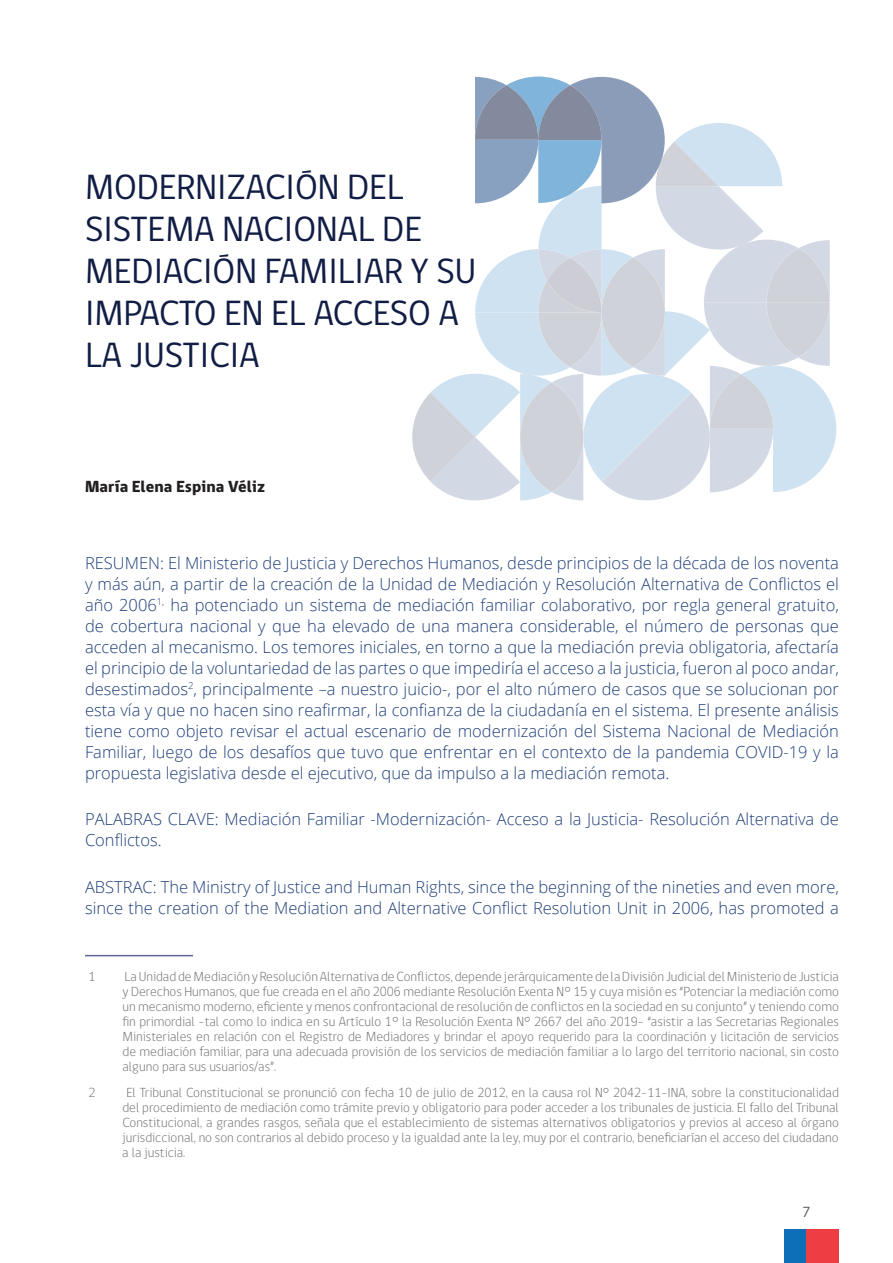
<style>
.page{position:relative;width:893px;height:1263px;background:#fff}
.page>*{position:absolute;margin:0;border:0;box-sizing:border-box;transform-origin:0 0}
.t1{font:36px/42px "gob CL";color:#111d44}
.t2{font:300 16.5px/21px "Open Sans";color:#1f3f79}
.t3{font:800 16.5px "gob CL";letter-spacing:.005em;color:#231f20}
.t4{font:15px "gob CL";color:#57585a}
.t5{font:300 13.5px/15px "gob CL";color:#6c6d70;text-align:justify}
</style>
<div class="page">
<div style="left:784px;top:1229px;width:23px;height:34px;background:#0c6fb8"></div>
<div style="left:807px;top:1229px;width:32px;height:34px;background:#ee3d43"></div>
<hr style="left:85px;top:955px;width:108px;height:1px;background:#5e6694">
<svg style="left:412px;top:77px;width:424px;height:424px"></svg>
<h1 class="t1" style="left:85px;top:167px;width:393px">MODERNIZACIÓN DEL<br>SISTEMA NACIONAL DE<br>MEDIACIÓN FAMILIAR Y SU<br>IMPACTO EN EL ACCESO A<br>LA JUSTICIA</h1>
<p class="t3" style="left:85px;top:475px;width:182px">María Elena Espina Véliz</p>
<p class="t2" style="left:85px;top:552px;width:755px;text-align:justify">RESUMEN: El Ministerio de Justicia y Derechos Humanos, desde principios de la década de los noventa y más aún, a partir de la creación de la Unidad de Mediación y Resolución Alternativa de Conflictos el año 2006<sup>1,</sup> ha potenciado un sistema de mediación familiar colaborativo, por regla general gratuito, de cobertura nacional y que ha elevado de una manera considerable, el número de personas que acceden al mecanismo. Los temores iniciales, en torno a que la mediación previa obligatoria, afectaría el principio de la voluntariedad de las partes o que impediría el acceso a la justicia, fueron al poco andar, desestimados<sup>2</sup>, principalmente –a nuestro juicio-, por el alto número de casos que se solucionan por esta vía y que no hacen sino reafirmar, la confianza de la ciudadanía en el sistema. El presente análisis tiene como objeto revisar el actual escenario de modernización del Sistema Nacional de Mediación Familiar, luego de los desafíos que tuvo que enfrentar en el contexto de la pandemia COVID-19 y la propuesta legislativa desde el ejecutivo, que da impulso a la mediación remota.</p>
<p class="t2" style="left:85px;top:808px;width:755px">PALABRAS CLAVE: Mediación Familiar -Modernización- Acceso a la Justicia- Resolución Alternativa de<br>Conflictos.</p>
<p class="t2" style="left:85px;top:876px;width:755px">ABSTRAC: The Ministry of Justice and Human Rights, since the beginning of the nineties and even more, since the creation of the Mediation and Alternative Conflict Resolution Unit in 2006, has promoted a</p>
<p class="t5" style="left:89px;top:969px;width:9px">1</p>
<p class="t5" style="left:122px;top:969px;width:718px">LaUnidad deMediación y Resolución Alternativa deConflictos, depende jerárquicamente de laDivisión Judicial delMinisterio de Justicia y Derechos Humanos, que fue creada en el año 2006 mediante Resolución Exenta N° 15 y cuya misión es “Potenciar la mediación como un mecanismo moderno, eficiente y menos confrontacional de resolución de conflictos en la sociedad en su conjunto” y teniendo como fin primordial –tal como lo indica en su Artículo 1° la Resolución Exenta N° 2667 del año 2019- “asistir a las Secretarias Regionales Ministeriales en relación con el Registro de Mediadores y brindar el apoyo requerido para la coordinación y licitación de servicios de mediación familiar, para una adecuada provisión de los servicios de mediación familiar a lo largo del territorio nacional, sin costo alguno para sus usuarios/as”.</p>
<p class="t5" style="left:89px;top:1085px;width:9px">2</p>
<p class="t5" style="left:122px;top:1085px;width:718px">El Tribunal Constitucional se pronunció con fecha 10 de julio de 2012, en la causa rol N° 2042-11-INA, sobre la constitucionalidad del procedimiento de mediación como trámite previo y obligatorio para poder acceder a los tribunales de justicia. El fallo del Tribunal Constitucional, a grandes rasgos, señala que el establecimiento de sistemas alternativos obligatorios y previos al acceso al órgano jurisdiccional, no son contrarios al debido proceso y la igualdad ante la ley, muy por el contrario, beneficiarían el acceso del ciudadano a la justicia.</p>
<p class="t4" style="left:803px;top:1201px;width:10px">7</p>
</div>
